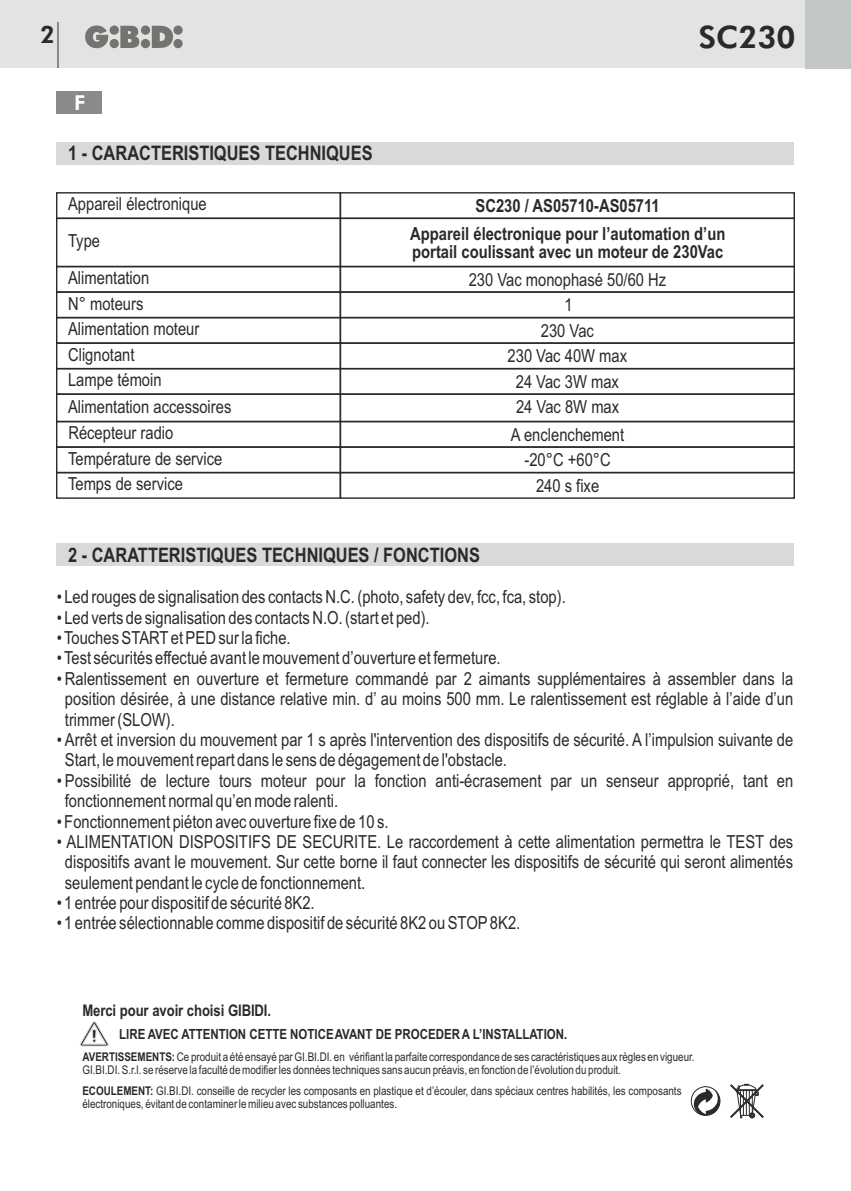
<style>
.page{position:relative;width:851px;height:1191px;background:#fff}
.page>*{position:absolute;margin:0;border:0;box-sizing:border-box;transform-origin:0 0}
.t1{font:800 31px "Futura BT";color:#2b2929}
.t2{font:800 24px "Futura BT";color:#2b2929}
.t3{font:800 20.6px "Futura BT";color:#fff}
.t4{font:700 20px "Arial Narrow";color:#2b2929}
.t5{font:18px/25.6px "Arial Narrow";color:#2b2929}
.t6{font:700 18px/18.6px "Arial Narrow";color:#2b2929}
.t7{font:700 16px "Arial Narrow";letter-spacing:-.005em;color:#2b2929}
.t8{font:700 14px "Arial Narrow";color:#2b2929}
.t9{font:12px/13px "Arial Narrow";color:#2b2929}
.s1{font-weight:700}
</style>
<div class="page">
<div style="left:0;top:0;width:849px;height:68px;background:#e3e3e3"></div>
<hr style="left:57px;top:23px;width:1px;height:45px;background:#8a8a8a">
<div style="left:805px;top:0;width:45px;height:68px;background:#c4c7c7"></div>
<svg style="left:85px;top:26px;width:98px;height:22px"></svg>
<div style="left:57px;top:91px;width:45px;height:22px;background:#8a8a8a"></div>
<div style="left:56px;top:192px;width:285px;height:27px;border:1px solid #2b2929"></div>
<div style="left:56px;top:291px;width:285px;height:27px;border:1px solid #2b2929"></div>
<div style="left:56px;top:317px;width:285px;height:27px;border:1px solid #2b2929"></div>
<div style="left:56px;top:342px;width:285px;height:27px;border:1px solid #2b2929"></div>
<div style="left:56px;top:368px;width:285px;height:27px;border:1px solid #2b2929"></div>
<div style="left:56px;top:446px;width:285px;height:27px;border:1px solid #2b2929"></div>
<div style="left:56px;top:472px;width:285px;height:27px;border:1px solid #2b2929"></div>
<div style="left:56px;top:393px;width:285px;height:29px;border:1px solid #2b2929"></div>
<div style="left:56px;top:218px;width:285px;height:49px;border:1px solid #2b2929"></div>
<div style="left:339px;top:192px;width:455px;height:27px;border:1px solid #2b2929"></div>
<div style="left:339px;top:291px;width:455px;height:27px;border:1px solid #2b2929"></div>
<div style="left:339px;top:317px;width:455px;height:27px;border:1px solid #2b2929"></div>
<div style="left:339px;top:342px;width:455px;height:27px;border:1px solid #2b2929"></div>
<div style="left:339px;top:368px;width:455px;height:27px;border:1px solid #2b2929"></div>
<div style="left:339px;top:446px;width:455px;height:27px;border:1px solid #2b2929"></div>
<div style="left:339px;top:472px;width:455px;height:27px;border:1px solid #2b2929"></div>
<div style="left:339px;top:393px;width:455px;height:29px;border:1px solid #2b2929"></div>
<div style="left:339px;top:218px;width:455px;height:49px;border:1px solid #2b2929"></div>
<div style="left:57px;top:543px;width:737px;height:23px;background:#d9d9d9"></div>
<div style="left:57px;top:142px;width:737px;height:22px;background:#d9d9d9"></div>
<svg style="left:690px;top:1086px;width:30px;height:29px"></svg>
<svg style="left:693px;top:1088px;width:27px;height:27px"></svg>
<svg style="left:730px;top:1083px;width:34px;height:35px"></svg>
<svg style="left:80px;top:1021px;width:29px;height:25px"></svg>
<h2 class="t2" style="left:40px;top:24px;width:16px">2</h2>
<p class="t3" style="left:74px;top:94px;width:13px">F</p>
<p class="t4" style="left:68px;top:146px;width:306px">1 - CARACTERISTIQUES TECHNIQUES</p>
<p class="t5" style="left:68px;top:193px;width:140px">Appareil électronique</p>
<p class="t5" style="left:68px;top:230px;width:34px">Type</p>
<p class="t5" style="left:68px;top:267px;width:133px">Alimentation<br>N° moteurs<br>Alimentation moteur<br>Clignotant<br>Lampe témoin</p>
<p class="t5" style="left:68px;top:421px;width:156px">Récepteur radio<br>Température de service<br>Temps de service</p>
<p class="t5" style="left:68px;top:396px;width:165px">Alimentation accessoires</p>
<h1 class="t1" style="left:698px;top:24px;width:98px">SC230</h1>
<p class="t6" style="left:475px;top:198px;width:186px">SC230 / AS05710-AS05711</p>
<p class="t6" style="left:410px;top:225px;width:316px">Appareil électronique pour l’automation d’un portail coulissant avec un moteur de 230Vac</p>
<p class="t5" style="left:468px;top:268px;width:199px;text-align:center">230 Vac monophasé 50/60 Hz<br>1<br>230 Vac<br>230 Vac 40W max<br>24 Vac 3W max</p>
<p class="t5" style="left:511px;top:423px;width:115px;text-align:center">A enclenchement -20°C +60°C<br>240 s fixe</p>
<p class="t5" style="left:516px;top:396px;width:105px">24 Vac 8W max</p>
<p class="t4" style="left:68px;top:547px;width:413px">2 - CARATTERISTIQUES TECHNIQUES / FONCTIONS</p>
<p class="t5" style="left:57px;top:586px;width:510px">• Led rouges de signalisation des contacts N.C. (photo, safety dev, fcc, fca, stop).</p>
<p class="t5" style="left:57px;top:606px;width:374px">• Led verts de signalisation des contacts N.O. (start et ped).</p>
<p class="t5" style="left:57px;top:626px;width:235px">• Touches STARTet PED sur la fiche.</p>
<p class="t5" style="left:57px;top:647px;width:445px">• Test sécurités effectué avant le mouvement d’ouverture et fermeture.</p>
<p class="t5" style="left:65px;top:670px;width:729px;line-height:20.4px;text-align:justify;text-indent:-8px">• Ralentissement en ouverture et fermeture commandé par 2 aimants supplémentaires à assembler dans la position désirée, à une distance relative min. d’ au moins 500 mm. Le ralentissement est réglable à l’aide d’un trimmer (SLOW).</p>
<p class="t5" style="left:65px;top:731px;width:729px;line-height:20.4px;text-indent:-8px">• Arrêt et inversion du mouvement par 1 s après l'intervention des dispositifs de sécurité. A l’impulsion suivante de<br>Start, le mouvement repart dans le sens de dégagement de l'obstacle.</p>
<p class="t5" style="left:65px;top:772px;width:729px;line-height:20.4px;text-indent:-8px">• Possibilité de lecture tours moteur pour la fonction anti-écrasement par un senseur approprié, tant en fonctionnement normal qu’en mode ralenti.</p>
<p class="t5" style="left:57px;top:810px;width:333px">• Fonctionnement piéton avec ouverture fixe de 10 s.</p>
<p class="t5" style="left:65px;top:833px;width:729px;line-height:20.4px;text-align:justify;text-indent:-8px">• ALIMENTATION DISPOSITIFS DE SECURITE. Le raccordement à cette alimentation permettra le TEST des dispositifs avant le mouvement. Sur cette borne il faut connecter les dispositifs de sécurité qui seront alimentés seulement pendant le cycle de fonctionnement.</p>
<p class="t5" style="left:57px;top:891px;width:259px">• 1 entrée pour dispositif de sécurité 8K2.</p>
<p class="t5" style="left:57px;top:912px;width:465px">• 1 entrée sélectionnable comme dispositif de sécurité 8K2 ou STOP8K2.</p>
<p class="t7" style="left:82px;top:1004px;width:190px">Merci pour avoir choisi GIBIDI.</p>
<p class="t8" style="left:119px;top:1028px;width:449px">LIRE AVEC ATTENTION CETTE NOTICE AVANT DE PROCEDER A L’INSTALLATION.</p>
<p class="t9" style="left:82px;top:1051px;width:613px"><span class="s1">AVERTISSEMENTS:</span> Ce produit a été ensayé par GI.BI.DI. en vérifiant la parfaite correspondance de ses caractéristiques aux règles en vigueur.<br>GI.BI.DI. S.r.l. se réserve la faculté de modifier les données techniques sans aucun préavis, en fonction de l’évolution du produit.</p>
<p class="t9" style="left:82px;top:1085px;width:600px"><span class="s1">ECOULEMENT:</span> GI.BI.DI. conseille de recycler les composants en plastique et d’écouler, dans spéciaux centres habilités, les composants électroniques, évitant de contaminer le milieu avec substances polluantes.</p>
</div>
